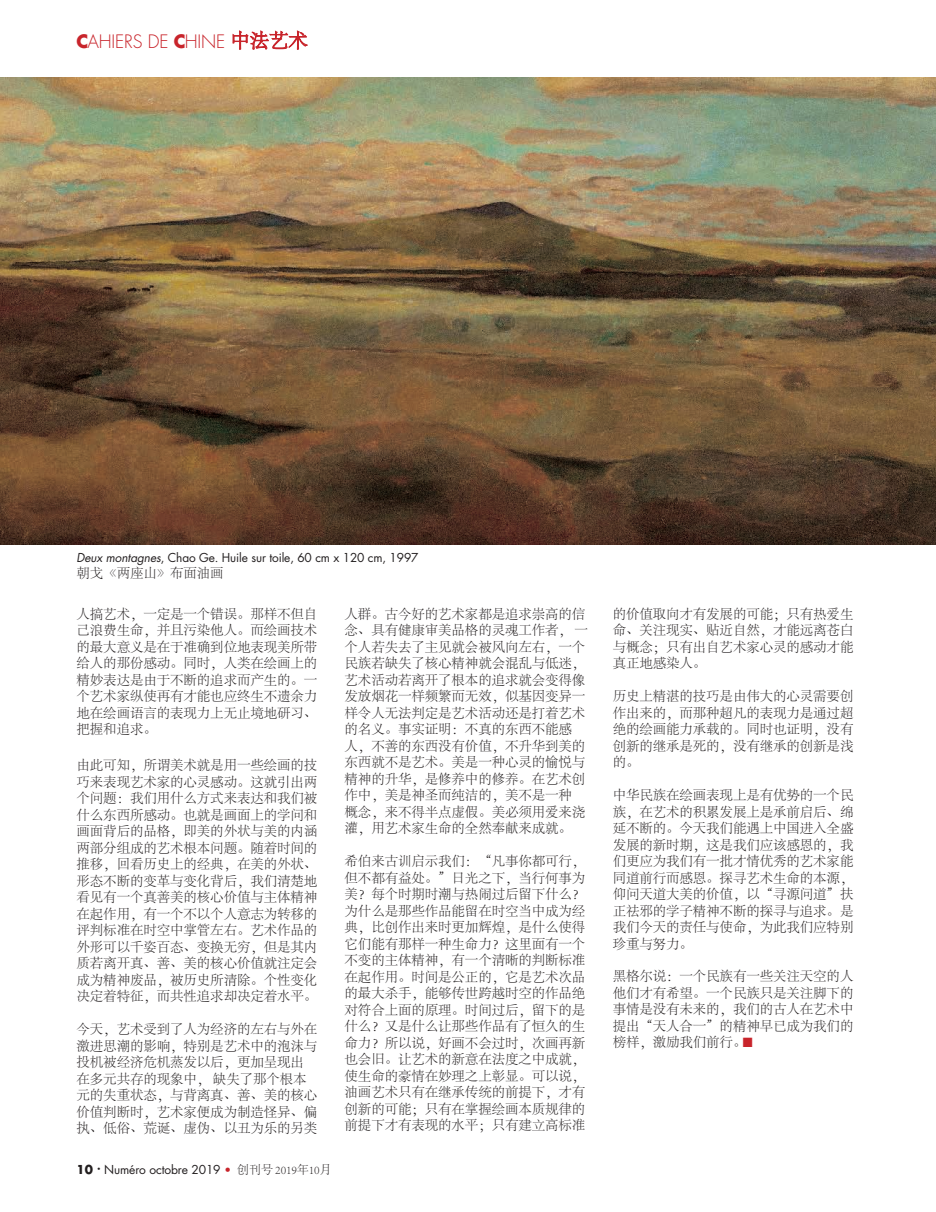
<style>
.page{position:relative;width:936px;height:1212px;background:#fff}
.page>*{position:absolute;margin:0;border:0;box-sizing:border-box;transform-origin:0 0}
.t1{font:300 18px "Futura";letter-spacing:-.01em;color:#c8242b}
.t2{font:300 13.5px/16.5px "Adobe Song Std";letter-spacing:-.01em;color:#231f20;text-align:justify}
.t3{font:12px "Futura";letter-spacing:-.01em;color:#231f20}
.s1{font-weight:700}
.s2{font-family:"Adobe Song Std";font-size:19.5px}
.s3{font-style:italic}
.s4{font-family:"Helvetica Neue";font-weight:100;color:#c8242b}
.s5{font-family:"Adobe Song Std";font-weight:300}
.s6{color:#c8242b}
</style>
<div class="page">
<img style="left:0;top:77px;width:935px;height:467px">
<svg style="left:232px;top:30px;width:76px;height:20px"></svg>
<h1 class="t1" style="left:77px;top:30px;width:233px"><span class="s1">C</span>AHIERS DE <span class="s1">C</span>HINE <span class="s2">中法艺术</span></h1>
<p class="t3" style="left:77px;top:549px;width:343px"><span class="s3">Deux montagnes</span>, Chao Ge. Huile sur toile, 60 cm x 120 cm, 1997</p>
<p class="t2" style="left:77px;top:565px;width:149px">朝戈《两座山》布面油画</p>
<p class="t2" style="left:77px;top:606px;width:242px">人搞艺术，一定是一个错误。那样不但自己浪费生命，并且污染他人。而绘画技术的最大意义是在于准确到位地表现美所带给人的那份感动。同时，人类在绘画上的精妙表达是由于不断的追求而产生的。一个艺术家纵使再有才能也应终生不遗余力地在绘画语言的表现力上无止境地研习、把握和追求。</p>
<p class="t2" style="left:77px;top:757px;width:242px">由此可知，所谓美术就是用一些绘画的技巧来表现艺术家的心灵感动。这就引出两个问题：我们用什么方式来表达和我们被什么东西所感动。也就是画面上的学问和画面背后的品格，即美的外状与美的内涵两部分组成的艺术根本问题。随着时间的推移，回看历史上的经典，在美的外状、形态不断的变革与变化背后，我们清楚地看见有一个真善美的核心价值与主体精神在起作用，有一个不以个人意志为转移的评判标准在时空中掌管左右。艺术作品的外形可以千姿百态、变换无穷，但是其内质若离开真、善、美的核心价值就注定会成为精神废品，被历史所清除。个性变化决定着特征，而共性追求却决定着水平。</p>
<p class="t2" style="left:77px;top:1021px;width:242px;text-align:left">今天，艺术受到了人为经济的左右与外在激进思潮的影响，特别是艺术中的泡沫与投机被经济危机蒸发以后，更加呈现出在多元共存的现象中， 缺失了那个根本元的失重状态，与背离真、善、美的核心价值判断时，艺术家便成为制造怪异、偏执、低俗、荒诞、虚伪、以丑为乐的另类</p>
<p class="t3" style="left:77px;top:1161px;width:256px"><span class="s1">10</span> <sup>•</sup> Numéro octobre 2019 <span class="s4">•</span> <span class="s5">创刊号 2019年10月</span></p>
<p class="t2" style="left:344px;top:606px;width:245px;text-align:left">人群。古今好的艺术家都是追求崇高的信念、具有健康审美品格的灵魂工作者， 一个人若失去了主见就会被风向左右，一个民族若缺失了核心精神就会混乱与低迷，艺术活动若离开了根本的追求就会变得像发放烟花一样频繁而无效，似基因变异一样令人无法判定是艺术活动还是打着艺术的名义。事实证明：不真的东西不能感人，不善的东西没有价值，不升华到美的东西就不是艺术。美是一种心灵的愉悦与精神的升华，是修养中的修养。在艺术创作中，美是神圣而纯洁的，美不是一种概念，来不得半点虚假。美必须用爱来浇灌，用艺术家生命的全然奉献来成就。</p>
<p class="t2" style="left:344px;top:853px;width:242px">希伯来古训启示我们：“凡事你都可行，但不都有益处。”日光之下，当行何事为美？每个时期时潮与热闹过后留下什么？为什么是那些作品能留在时空当中成为经典，比创作出来时更加辉煌，是什么使得它们能有那样一种生命力？这里面有一个不变的主体精神，有一个清晰的判断标准在起作用。时间是公正的，它是艺术次品的最大杀手，能够传世跨越时空的作品绝对符合上面的原理。时间过后，留下的是什么？又是什么让那些作品有了恒久的生命力？所以说，好画不会过时，次画再新也会旧。让艺术的新意在法度之中成就，使生命的豪情在妙理之上彰显。可以说，油画艺术只有在继承传统的前提下，才有创新的可能；只有在掌握绘画本质规律的前提下才有表现的水平；只有建立高标准</p>
<p class="t2" style="left:612px;top:606px;width:242px">的价值取向才有发展的可能；只有热爱生命、关注现实、贴近自然，才能远离苍白与概念；只有出自艺术家心灵的感动才能真正地感染人。</p>
<p class="t2" style="left:612px;top:688px;width:242px">历史上精湛的技巧是由伟大的心灵需要创作出来的，而那种超凡的表现力是通过超绝的绘画能力承载的。同时也证明，没有创新的继承是死的，没有继承的创新是浅的。</p>
<p class="t2" style="left:612px;top:787px;width:242px">中华民族在绘画表现上是有优势的一个民族，在艺术的积累发展上是承前启后、绵延不断的。今天我们能遇上中国进入全盛发展的新时期，这是我们应该感恩的，我们更应为我们有一批才情优秀的艺术家能同道前行而感恩。探寻艺术生命的本源，仰问天道大美的价值，以“寻源问道”扶正祛邪的学子精神不断的探寻与追求。是我们今天的责任与使命，为此我们应特别珍重与努力。</p>
<p class="t2" style="left:612px;top:968px;width:242px">黑格尔说：一个民族有一些关注天空的人他们才有希望。一个民族只是关注脚下的事情是没有未来的，我们的古人在艺术中提出“天人合一”的精神早已成为我们的榜样，激励我们前行。<span class="s6">■</span></p>
</div>
